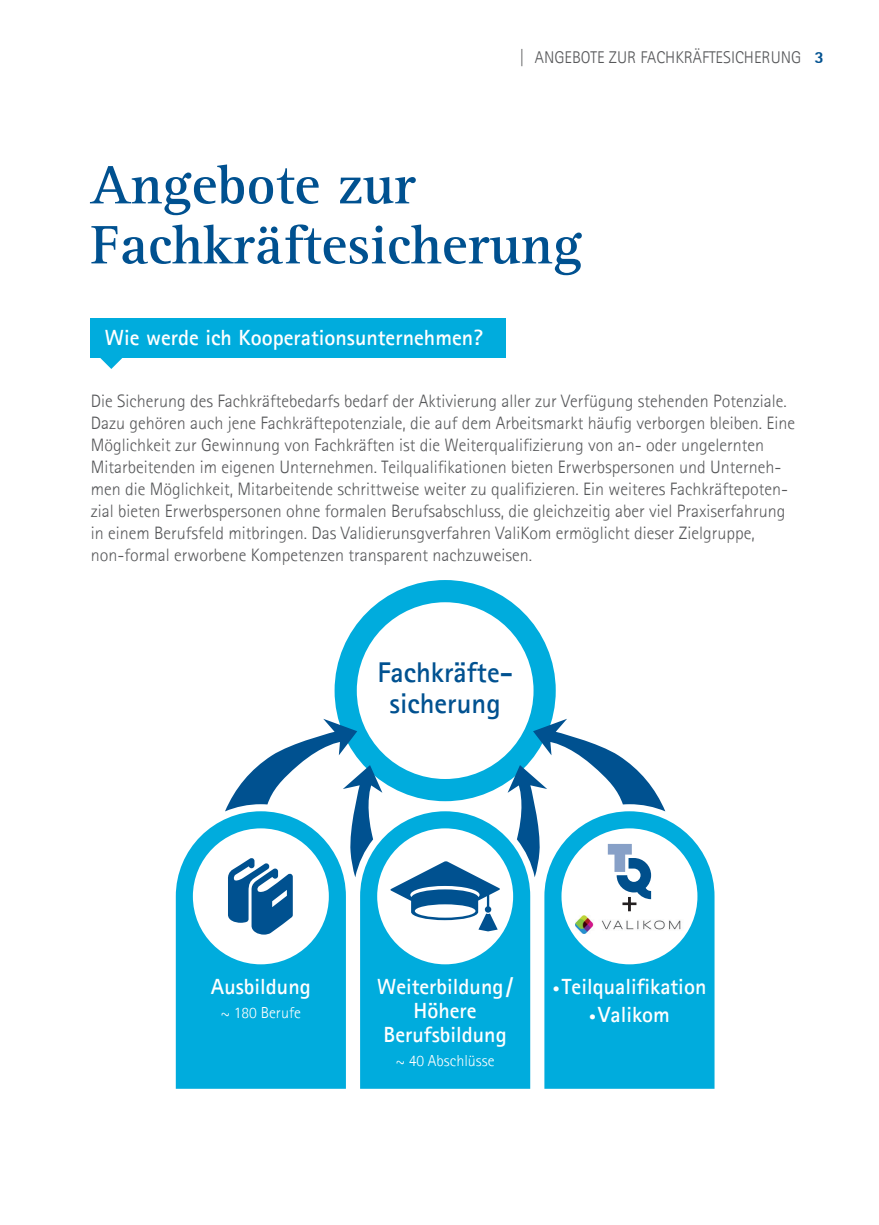
<style>
.page{position:relative;width:879px;height:1225px;background:#fff}
.page>*{position:absolute;margin:0;border:0;box-sizing:border-box;transform-origin:0 0}
.t1{font:700 56px/60px "Agfa Rotis Serif";color:#005190}
.t2{font:700 28.6px/31.2px "Agfa Rotis Sans Serif";color:#005190;text-align:center}
.t3{font:700 22px/24px "Agfa Rotis Sans Serif";color:#fff;text-align:center}
.t4{font:300 18px/22px "Agfa Rotis Sans Serif";color:#57585a}
.Reiter_linksbündig{font:300 17px "Agfa Rotis Sans Serif";color:#57585a}
.t5{font:300 16px "Agfa Rotis Sans Serif";color:#fff}
.s1{font-weight:800;color:#005190}
.s2{font-size:14px}
</style>
<div class="page">
<div style="left:91px;top:318px;width:415px;height:40px;background:#00acdd"></div>
<svg style="left:100px;top:358px;width:23px;height:11px"></svg>
<div style="left:334px;top:580px;width:222px;height:221px;background:#00acdd;border-radius:50%"></div>
<div style="left:176px;top:819px;width:170px;height:269px;background:#00acdd"></div>
<div style="left:193px;top:828px;width:136px;height:136px;background:#fff;border-radius:50%"></div>
<div style="left:360px;top:811px;width:170px;height:277px;background:#00acdd"></div>
<div style="left:377px;top:828px;width:136px;height:136px;background:#fff;border-radius:50%"></div>
<div style="left:544px;top:811px;width:170px;height:277px;background:#00acdd"></div>
<div style="left:561px;top:828px;width:136px;height:136px;background:#fff;border-radius:50%"></div>
<div style="left:357px;top:602px;width:176px;height:177px;background:#fff;border-radius:50%"></div>
<svg style="left:390px;top:861px;width:110px;height:70px"></svg>
<svg style="left:225px;top:719px;width:157px;height:215px"></svg>
<img style="left:575px;top:915px;width:106px;height:18px">
<svg style="left:507px;top:719px;width:158px;height:192px"></svg>
<p class="Reiter_linksbündig" style="left:519px;top:47px;width:306px">| ANGEBOTE ZUR FACHKRÄFTESICHERUNG <span class="s1">3</span></p>
<p class="t1" style="left:91px;top:155px;width:493px">Angebote zur<br>Fachkräftesicherung</p>
<p class="t3" style="left:105px;top:325px;width:380px">Wie werde ich Kooperationsunternehmen?</p>
<p class="t4" style="left:91px;top:389px;width:706px">Die Sicherung des Fachkräftebedarfs bedarf der Aktivierung aller zur Verfügung stehenden Potenziale.<br>Dazu gehören auch jene Fachkräftepotenziale, die auf dem Arbeitsmarkt häufig verborgen bleiben. Eine Möglichkeit zur Gewinnung von Fachkräften ist die Weiterqualifizierung von an- oder ungelernten Mitarbeitenden im eigenen Unternehmen. Teilqualifikationen bieten Erwerbspersonen und Unterneh&shy;men die Möglichkeit, Mitarbeitende schrittweise weiter zu qualifizieren. Ein weiteres Fachkräftepoten&shy;zial bieten Erwerbspersonen ohne formalen Berufsabschluss, die gleichzeitig aber viel Praxiserfahrung in einem Berufsfeld mitbringen. Das Validierunsgverfahren ValiKom ermöglicht dieser Zielgruppe, non-formal erworbene Kompetenzen transparent nachzuweisen.</p>
<p class="t2" style="left:377px;top:656px;width:137px">Fachkräfte&shy;sicherung</p>
<p class="t3" style="left:211px;top:974px;width:101px">Ausbildung</p>
<p class="t5" style="left:221px;top:1003px;width:82px">~ 180 Berufe</p>
<p class="t3" style="left:377px;top:974px;width:137px">Weiterbildung/<br>Höhere<br>Berufsbildung</p>
<p class="t5" style="left:396px;top:1051px;width:100px">~ 40 Abschlüsse</p>
<p class="t3" style="left:552px;top:974px;width:155px"><span class="s2">•</span>Teilqualifikation</p>
<p class="t3" style="left:589px;top:1002px;width:82px"><span class="s2">•</span>Valikom</p>
</div>
